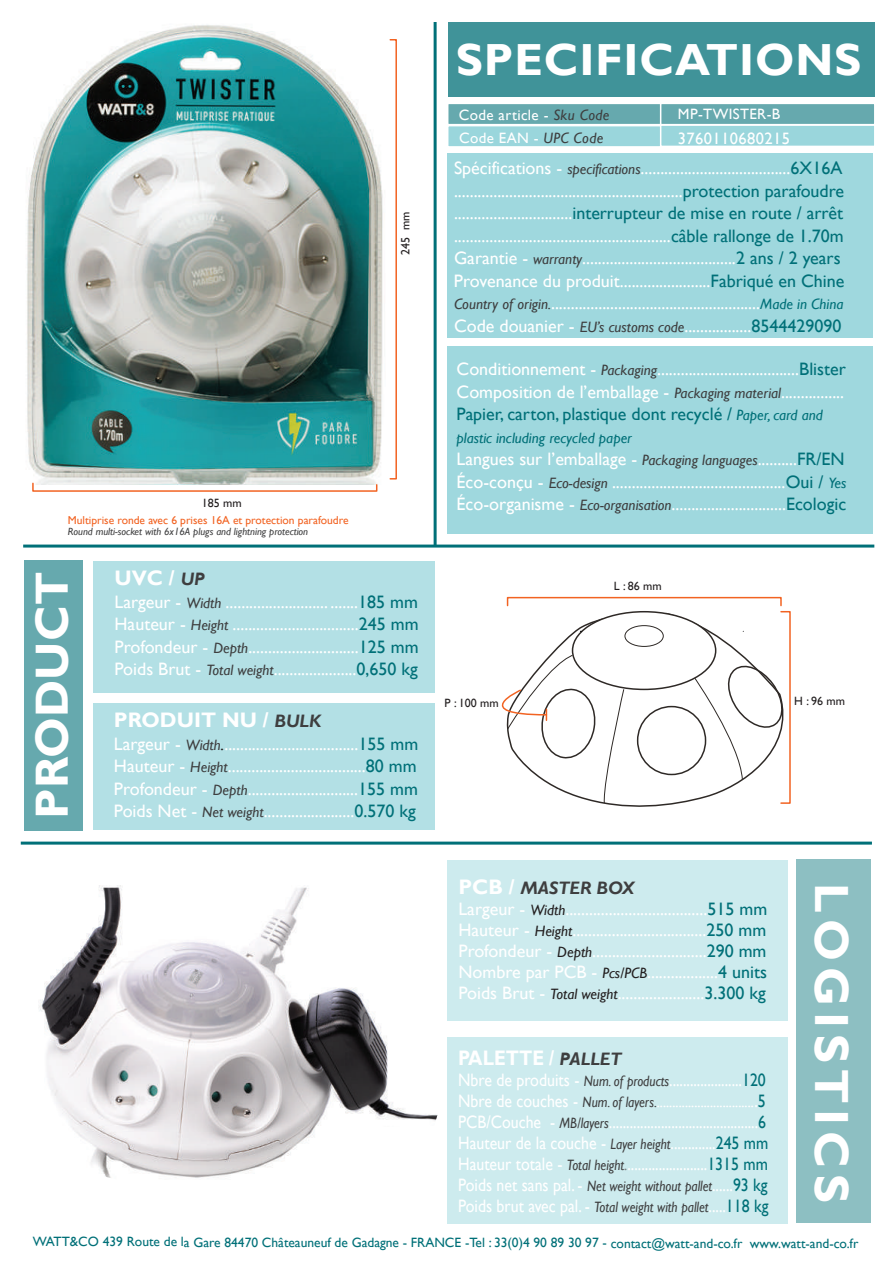
<style>
.page{position:relative;width:893px;height:1263px;background:#fff}
.page>*{position:absolute;margin:0;border:0;box-sizing:border-box;transform-origin:0 0}
.t1{font:700 48px "Gill Sans";letter-spacing:.125em;color:#fff}
.t2{font:700 46.5px "Gill Sans";color:#fff}
.t3{font:700 45px "Gill Sans";letter-spacing:.02em;color:#fff}
.t4{font:700 21px "Gill Sans";color:#fff}
.t5{font:700 21px "Gill Sans";color:#fff;scale:.88 1}
.t6{font:18px/22.5px "Gill Sans";color:#fff;text-align:justify}
.t7{font:18px/21px "Gill Sans";color:#fff;scale:.88 1}
.t8{font:16.5px "Gill Sans";letter-spacing:.025em;color:#fff}
.t9{font:15px/22.5px "Gill Sans";letter-spacing:.025em;color:#fff}
.t10{font:italic 15px "Gill Sans";color:#007078}
.t11{font:13.5px "Gill Sans";letter-spacing:-.005em;color:#007078}
.t12{font:12px "Gill Sans";color:#231f20}
.t13{font:11.55px "Gill Sans";color:#f26322}
.t14{font:italic 10.5px "Gill Sans";color:#3e3e3f}
.s1{font-style:italic;font-size:18px;color:#3e3e3f}
.s2{font-style:italic;font-size:15px;color:#3e3e3f}
.s3{color:#007078}
.s4{font-style:italic;color:#231f20}
.s5{font-style:italic;color:#3e3e3f}
.s6{font-style:italic;font-size:15px;color:#007078}
.s7{font-weight:700;font-size:21px}
.s8{font-weight:700;font-style:italic;color:#3e3e3f}
.s9{font-style:italic;font-size:15px;color:#231f20}
.s10{font-style:italic}
.s11{font-style:italic;color:#808285}
</style>
<div class="page">
<img style="left:27px;top:25px;width:356px;height:457px">
<svg style="left:519px;top:612px;width:229px;height:195px"></svg>
<div style="left:637px;top:706px;width:69px;height:69px;border:2px solid #2e2926;border-radius:50%"></div>
<svg style="left:603px;top:689px;width:21px;height:114px"></svg>
<svg style="left:694px;top:660px;width:90px;height:120px"></svg>
<div style="left:572px;top:612px;width:144px;height:77px;background:#fff;border-radius:50%"></div>
<div style="left:572px;top:611px;width:144px;height:79px;border:2px solid #2e2926;border-radius:50%"></div>
<div style="left:625px;top:625px;width:39px;height:22px;border:1px solid #2e2926;border-radius:50%"></div>
<div style="left:796px;top:860px;width:74px;height:363px;background:#8dbfc2"></div>
<svg style="left:23px;top:544px;width:851px;height:4px;background:#3f9399"></svg>
<div style="left:93px;top:703px;width:342px;height:127px;background:#b3e0e5"></div>
<div style="left:448px;top:1037px;width:340px;height:186px;background:#cdebee"></div>
<div style="left:93px;top:561px;width:342px;height:132px;background:#b3e0e5"></div>
<div style="left:448px;top:860px;width:340px;height:160px;background:#cdebee"></div>
<div style="left:389px;top:39px;width:8px;height:440px;border:2px solid #f26322"></div>
<svg style="left:32px;top:482px;width:346px;height:10px"></svg>
<hr style="left:434px;top:22px;width:3px;height:525px;background:#007078">
<div style="left:780px;top:611px;width:11px;height:193px;border:2px solid #f26322"></div>
<div style="left:507px;top:597px;width:275px;height:9px;border:2px solid #f26322"></div>
<svg style="left:501px;top:655px;width:96px;height:105px"></svg>
<div style="left:25px;top:561px;width:58px;height:270px;background:#66a9ae"></div>
<hr style="left:21px;top:842px;width:851px;height:3px;background:#007078">
<div style="left:448px;top:22px;width:426px;height:74px;background:#409399"></div>
<div style="left:447px;top:153px;width:426px;height:185px;background:#9fd8de"></div>
<div style="left:447px;top:346px;width:426px;height:188px;background:#9fd8de"></div>
<img style="left:39px;top:862px;width:410px;height:329px">
<div style="left:447px;top:103px;width:214px;height:22px;background:#66a9ae;border:2px solid #fff"></div>
<div style="left:660px;top:103px;width:215px;height:22px;background:#66a9ae;border:2px solid #fff"></div>
<div style="left:447px;top:125px;width:214px;height:23px;background:#9ad6dc;border:2px solid #fff"></div>
<div style="left:660px;top:124px;width:215px;height:23px;background:#9ad6dc;border:2px solid #fff"></div>
<h3 class="t3" style="left:456px;top:33px;width:407px">SPECIFICATIONS</h3>
<p class="t12" style="left:399px;top:255px;width:45px;rotate:-90deg">245 mm</p>
<p class="t12" style="left:202px;top:495px;width:41px">185 mm</p>
<p class="t13" style="left:68px;top:513px;width:282px">Multiprise ronde avec 6 prises 16A et protection parafoudre</p>
<p class="t14" style="left:68px;top:526px;width:242px">Round multi-socket with 6x16A plugs and lightning protection</p>
<h2 class="t2" style="left:24px;top:819px;width:248px;rotate:-90deg">PRODUCT</h2>
<p class="t4" style="left:115px;top:566px;width:92px">UVC / <span class="s1">UP</span></p>
<p class="t6" style="left:115px;top:591px;width:306px">Largeur - <span class="s2">Width</span> .......................... .......<span class="s3">185 mm </span>Hauteur - <span class="s2">Height</span> ................................<span class="s3">245 mm </span>Profondeur - <span class="s2">Depth</span>............................<span class="s3">125 mm </span>Poids Brut - <span class="s2">Total weight</span>.....................<span class="s3">0,650 kg</span></p>
<p class="t4" style="left:114px;top:708px;width:208px">PRODUIT NU / <span class="s1">BULK</span></p>
<p class="t6" style="left:114px;top:733px;width:306px">Largeur - <span class="s2">Width</span><span class="s4">.</span>..................................<span class="s3">155 mm </span>Hauteur - <span class="s2">Height</span>...................................<span class="s3">80 mm </span>Profondeur - <span class="s2">Depth</span>............................<span class="s3">155 mm </span>Poids Net - <span class="s2">Net weight</span>.......................<span class="s3">0.570 kg</span></p>
<p class="t9" style="left:459px;top:104px;width:152px">Code article - <span class="s5">Sku Code<br></span>Code EAN - <span class="s5">UPC Code</span></p>
<p class="t9" style="left:678px;top:102px;width:104px">MP-TWISTER-B</p>
<p class="t8" style="left:678px;top:128px;width:114px">3760110680215</p>
<p class="t6" style="left:454px;top:157px;width:392px;text-align:left">Spécifications - <span class="s2">specifications</span>......................................<span class="s3">6X16A </span>..........................................................<span class="s3">protection parafoudre </span>..............................<span class="s3">interrupteur de mise en route / arrêt </span>.......................................................<span class="s3">câble rallonge de 1.70m </span>Garantie - <span class="s2">warranty</span>.......................................<span class="s3">2 ans / 2 years </span>Provenance du produit.......................<span class="s3">Fabriqué en Chine </span><span class="s2">Country of origin.</span>.....................................................<span class="s6">Made in China </span>Code douanier - <span class="s2">EU’s customs code</span>.................<span class="s3">8544429090</span></p>
<p class="t6" style="left:457px;top:358px;width:391px">Conditionnement - <span class="s2">Packaging</span>....................................<span class="s3">Blister </span>Composition de l’emballage - <span class="s2">Packaging material</span>................<br><span class="s3">Papier, carton, plastique dont recyclé /</span> <span class="s6">Paper, card and</span></p>
<p class="t10" style="left:457px;top:429px;width:177px">plastic including recycled paper</p>
<p class="t6" style="left:457px;top:448px;width:391px">Langues sur l’emballage - <span class="s2">Packaging languages</span>..........<span class="s3">FR/EN </span>Éco-conçu - <span class="s2">Eco-design</span> ............................................<span class="s3">Oui /</span> <span class="s6">Yes </span>Éco-organisme - <span class="s2">Eco-organisation</span>.............................<span class="s3">Ecologic</span></p>
<p class="t12" style="left:445px;top:696px;width:56px">P : 100 mm</p>
<p class="t12" style="left:614px;top:579px;width:49px">L : 86 mm</p>
<p class="t12" style="left:794px;top:694px;width:52px">H : 96 mm</p>
<p class="t6" style="left:458px;top:877px;width:310px;line-height:21px;text-align:left"><span class="s7">PCB /</span> <span class="s8">MASTER BOX<br></span>Largeur - <span class="s9">Width</span>....................................<span class="s3">515 mm </span>Hauteur - <span class="s9">Height</span>..................................<span class="s3">250 mm </span>Profondeur - <span class="s9">Depth</span>.............................<span class="s3">290 mm </span>Nombre par PCB - <span class="s9">Pcs/PCB</span>..................<span class="s3">4 units </span>Poids Brut - <span class="s9">Total weight</span>......................<span class="s3">3.300 kg</span></p>
<h1 class="t1" style="left:860px;top:883px;width:322px;rotate:90deg">LOGISTICS</h1>
<p class="t5" style="left:458px;top:1045px;width:187px">PALETTE / <span class="s1">PALLET</span></p>
<p class="t7" style="left:458px;top:1070px;width:354px">Nbre de produits - <span class="s2">Num. of products</span>.....................<span class="s3">120<br></span>Nbre de couches - <span class="s2">Num. of layers.</span><span class="s10">...............................</span>.<span class="s3">5<br></span>PCB/Couche - <span class="s2">MB/layers</span>...........................................<span class="s3">6<br></span>Hauteur de la couche - <span class="s2">Layer height</span>.............<span class="s3">245 mm </span>Hauteur totale - <span class="s2">Total height</span><span class="s11">.</span>.......................<span class="s3">1315 mm </span>Poids net sans pal. - <span class="s2">Net weight without pallet</span>......<span class="s3">93 kg </span>Poids brut avec pal. - <span class="s2">Total weight with pallet</span>.....<span class="s3">118 kg</span></p>
<p class="t11" style="left:33px;top:1235px;width:827px">WATT&amp;CO 439 Route de la Gare 84470 Châteauneuf de Gadagne - FRANCE -Tel : 33(0)4 90 89 30 97 - contact@watt-and-co.fr www.watt-and-co.fr</p>
</div>
